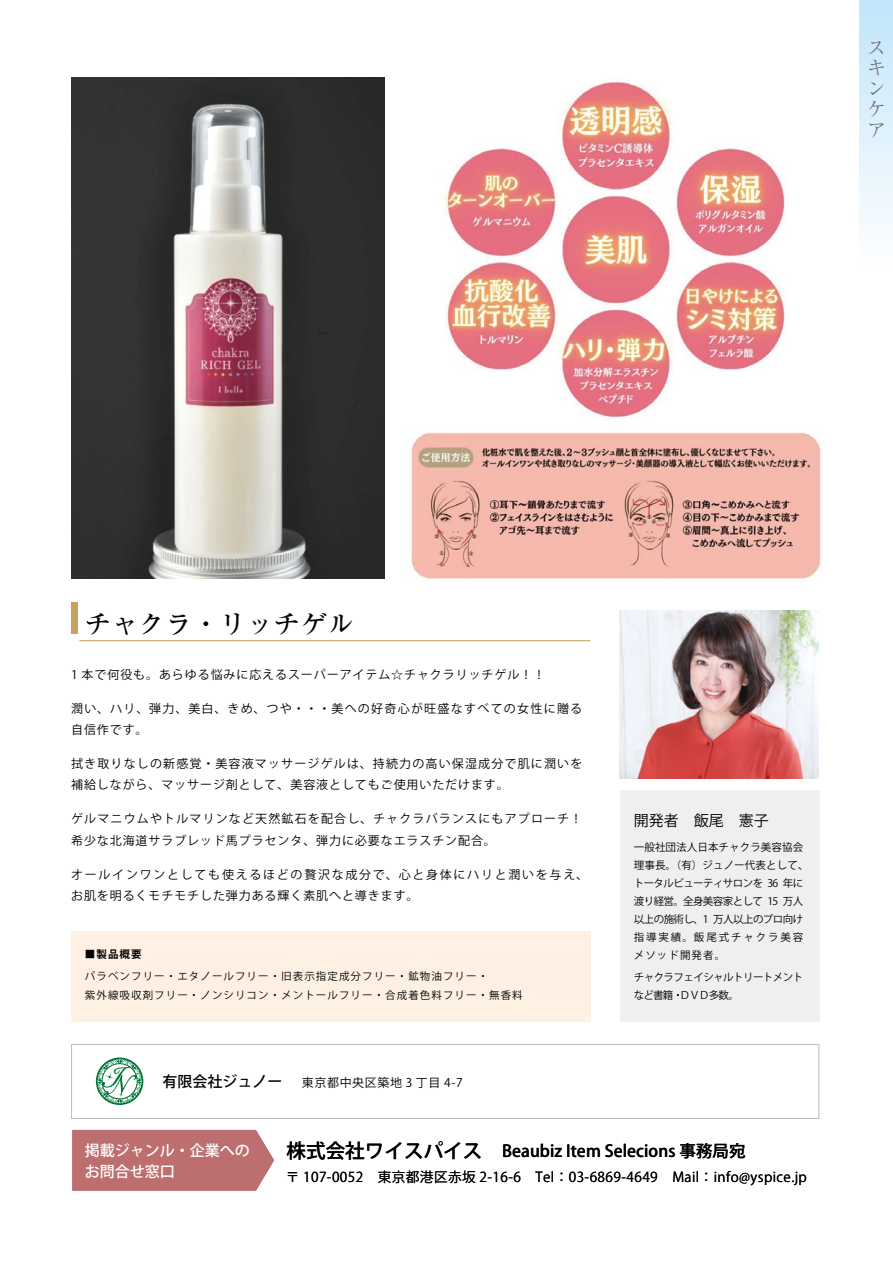
<style>
.page{position:relative;width:893px;height:1263px;background:#fff}
.page>*{position:absolute;margin:0;border:0;box-sizing:border-box;transform-origin:0 0}
.t1{font:500 27px "Ryumin Pro";color:#000}
.t2{font:300 19.5px/20.4px "Ryumin Pro";color:#6b6479;text-align:justify}
.t3{font:500 16.5px "Koz Go Pr 6 N";letter-spacing:.005em;color:#000}
.t4{font:500 15px/21.3px "Koz Go Pr 6 N";color:#fff}
.t5{font:15px "Koz Go Pr 6 N";color:#000}
.t6{font:500 15px "Koz Go Pr 6 N";color:#000}
.t7{font:13.65px "Koz Go Pr 6 N";letter-spacing:.03em;color:#000}
.t8{font:12px/21.3px "Koz Go Pr 6 N";letter-spacing:.095em;color:#000}
.t9{font:12px/21.3px "Koz Go Pr 6 N";letter-spacing:.145em;color:#000}
.t10{font:12px "Koz Go Pr 6 N";letter-spacing:.075em;color:#000}
.t11{font:12px "Koz Go Pr 6 N";letter-spacing:.05em;color:#000}
.t12{font:10.5px/17.9px "Koz Go Pr 6 N";letter-spacing:.015em;color:#000}
.t13{font:10.5px/18.3px "Koz Go Pr 6 N";letter-spacing:.1em;color:#000}
.t14{font:10.5px/17.9px "Koz Go Pr 6 N";letter-spacing:-.055em;color:#000}
.t15{font:700 10.5px "Koz Go Pr 6 N";color:#000}
.s1{font-size:19.5px}
</style>
<div class="page">
<img style="left:411px;top:81px;width:410px;height:498px">
<div style="left:620px;top:790px;width:199px;height:232px;background:#efefef"></div>
<div style="left:71px;top:931px;width:519px;height:91px;background:#fef1e4"></div>
<hr style="left:79px;top:640px;width:511px;height:1px;background:#c9a063">
<div style="left:71px;top:602px;width:6px;height:32px;background:#c9a063"></div>
<svg style="left:71px;top:1044px;width:748px;height:75px"></svg>
<img style="left:620px;top:610px;width:198px;height:168px">
<svg style="left:96px;top:1057px;width:47px;height:48px"></svg>
<img style="left:71px;top:77px;width:314px;height:501px">
<div style="left:859px;top:0;width:34px;height:276px;background:linear-gradient(to bottom,#c1e5fa,#fff)"></div>
<div style="left:72px;top:1130px;width:202px;height:61px;background:#bd6f70"></div>
<h2 class="t2" style="left:867px;top:36px;width:21px">スキンケア</h2>
<h1 class="t1" style="left:85px;top:603px;width:271px">チャクラ・リッチゲル</h1>
<p class="t10" style="left:71px;top:667px;width:476px">1 本で何役も。あらゆる悩みに応えるスーパーアイテム☆チャクラリッチゲル！！</p>
<p class="t8" style="left:71px;top:698px;width:513px">潤い、ハリ、弾力、美白、きめ、つや・・・美への好奇心が旺盛なすべての女性に贈る自信作です。</p>
<p class="t8" style="left:71px;top:753px;width:513px">拭き取りなしの新感覚・美容液マッサージゲルは、持続力の高い保湿成分で肌に潤いを補給しながら、マッサージ剤として、美容液としてもご使用いただけます。</p>
<p class="t8" style="left:71px;top:808px;width:513px">ゲルマニウムやトルマリンなど天然鉱石を配合し、チャクラバランスにもアプローチ！希少な北海道サラブレッド馬プラセンタ、弾力に必要なエラスチン配合。</p>
<p class="t9" style="left:71px;top:864px;width:519px">オールインワンとしても使えるほどの贅沢な成分で、心と身体にハリと潤いを与え、お肌を明るくモチモチした弾力ある輝く素肌へと導きます。</p>
<p class="t15" style="left:85px;top:948px;width:58px">■製品概要</p>
<p class="t13" style="left:85px;top:968px;width:439px">パラベンフリー・エタノールフリー・旧表示指定成分フリー・鉱物油フリー・<br>紫外線吸収剤フリー・ノンシリコン・メントールフリー・合成着色料フリー・無香料</p>
<p class="t6" style="left:162px;top:1072px;width:121px">有限会社ジュノー</p>
<p class="t11" style="left:302px;top:1075px;width:162px">東京都中央区築地 3 丁目 4-7</p>
<p class="t5" style="left:634px;top:812px;width:136px">開発者　飯尾　憲子</p>
<p class="t12" style="left:634px;top:839px;width:176px">一般社団法人日本チャクラ美容協会理事長。（有）ジュノー代表として、トータルビューティサロンを 36 年に渡り経営。全身美容家として 15 万人以上の施術し、1 万人以上のプロ向け指導実績。飯尾式チャクラ美容メソッド開発者。</p>
<p class="t14" style="left:634px;top:968px;width:171px">チャクラフェイシャルトリートメントなど書籍・ＤＶＤ多数。</p>
<p class="t4" style="left:85px;top:1140px;width:166px">掲載ジャンル・企業へのお問合せ窓口</p>
<p class="t4" style="left:85px;top:1161px;width:91px">お問合せ窓口</p>
<h3 class="t3" style="left:286px;top:1141px;width:461px"><span class="s1">株式会社ワイスパイス　</span>Beaubiz Item Selecions 事務局宛</h3>
<p class="t7" style="left:286px;top:1169px;width:523px">〒 107-0052　東京都港区赤坂 2-16-6　Tel：03-6869-4649　Mail：info@yspice.jp</p>
</div>
